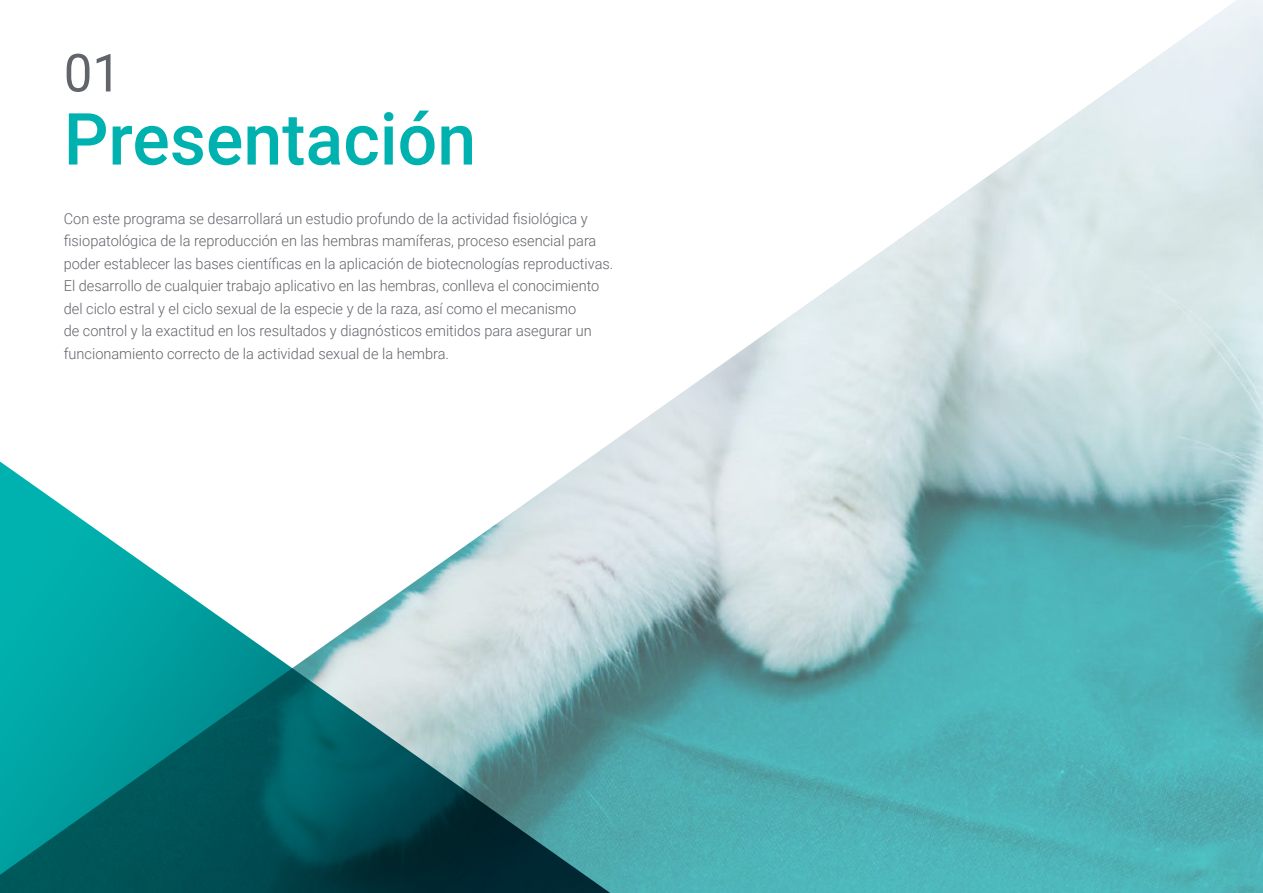
<style>
.page{position:relative;width:1263px;height:893px;background:#fff}
.page>*{position:absolute;margin:0;border:0;box-sizing:border-box;transform-origin:0 0}
.t1{font:500 72px "Roboto";color:#00b2af}
.t2{font:52.5px "Roboto";color:#61646a}
.t3{font:300 15px/22.5px "Roboto";color:#61646a}
</style>
<div class="page">
<img style="left:607px;top:0;width:656px;height:893px">
<svg style="left:0;top:446px;width:640px;height:447px"></svg>
<h2 class="t2" style="left:64px;top:36px;width:59px">01</h2>
<h1 class="t1" style="left:64px;top:89px;width:414px">Presentación</h1>
<p class="t3" style="left:64px;top:207px;width:551px">Con este programa se desarrollará un estudio profundo de la actividad fisiológica y fisiopatológica de la reproducción en las hembras mamíferas, proceso esencial para poder establecer las bases científicas en la aplicación de biotecnologías reproductivas.<br>El desarrollo de cualquier trabajo aplicativo en las hembras, conlleva el conocimiento del ciclo estral y el ciclo sexual de la especie y de la raza, así como el mecanismo<br>de control y la exactitud en los resultados y diagnósticos emitidos para asegurar un funcionamiento correcto de la actividad sexual de la hembra.</p>
</div>
